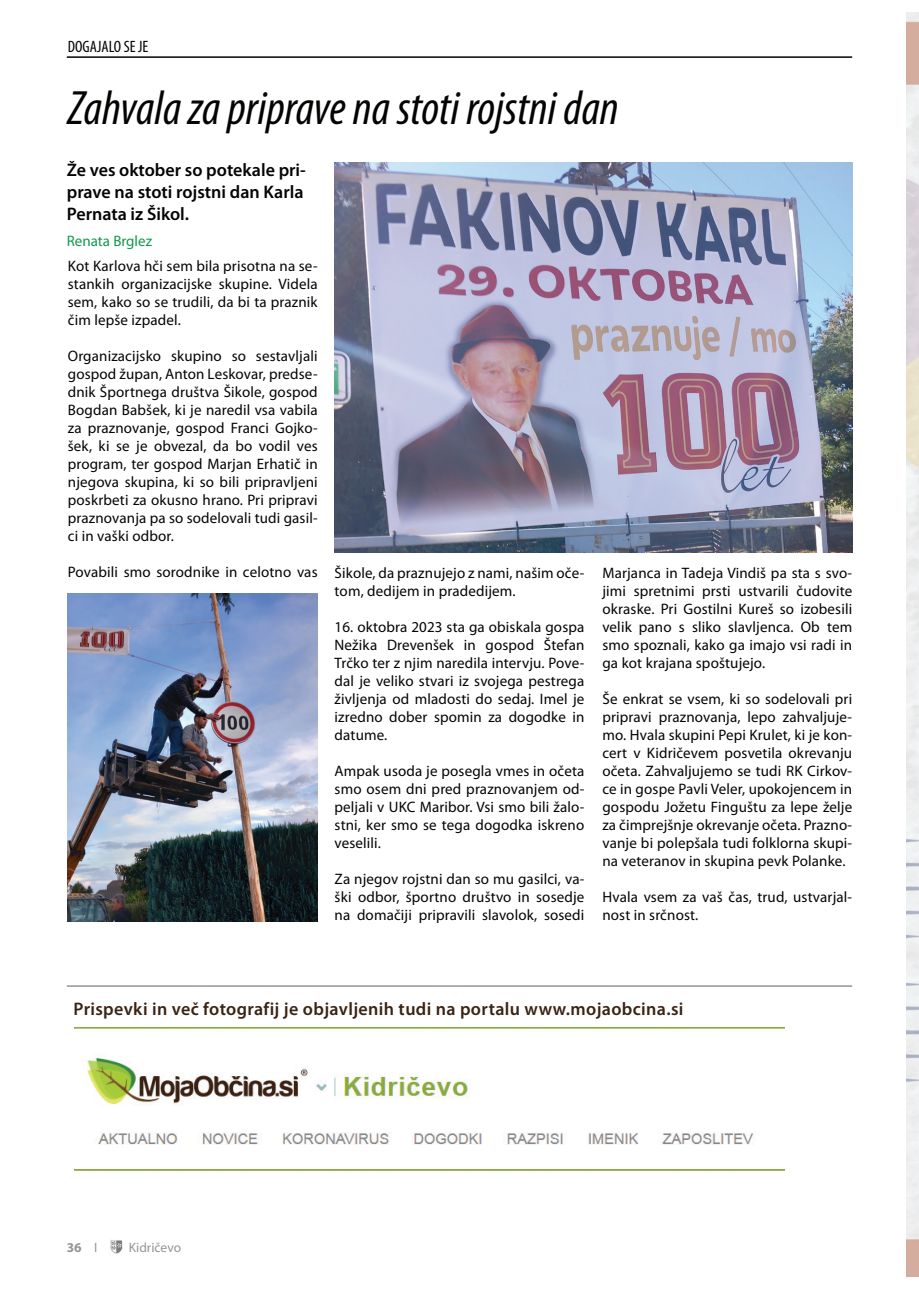
<style>
.page{position:relative;width:919px;height:1289px;background:#fff}
.page>*{position:absolute;margin:0;border:0;box-sizing:border-box;transform-origin:0 0}
.t1{font:italic condensed 48.45px "Myriad Pro";color:#040503}
.t2{font:600 18.15px/21.6px "Myriad Pro";color:#040503}
.t3{font:600 18.15px "Myriad Pro";letter-spacing:.02em;color:#3b2314}
.t4{font:condensed 16.5px "Myriad Pro";color:#040503}
.t5{font:15.15px/18px "Myriad Pro";letter-spacing:.01em;color:#040503;text-align:justify}
.t6{font:15.15px "Myriad Pro";color:#10994a}
.t7{font:13.5px "Myriad Pro";color:#939598}
.t8{font:700 13.5px "Myriad Pro";color:#939598}
.s1{font-weight:400}
</style>
<div class="page">
<hr style="left:67px;top:56px;width:785px;height:2px;background:#040503">
<img style="left:110px;top:1240px;width:12px;height:13px">
<img style="left:67px;top:593px;width:250px;height:328px">
<img style="left:334px;top:163px;width:518px;height:389px">
<img style="left:74px;top:1027px;width:710px;height:118px">
<img style="left:74px;top:1169px;width:710px;height:2px">
<hr style="left:67px;top:985px;width:785px;height:1px;background:#939598">
<p class="t4" style="left:68px;top:36px;width:82px">DOGAJALO SE JE</p>
<h1 class="t1" style="left:68px;top:79px;width:552px">Zahvala za priprave na stoti rojstni dan</h1>
<p class="t2" style="left:67px;top:159px;width:240px">Že ves oktober so potekale pri&shy;prave na stoti rojstni dan Karla<br>Pernata iz Šikol.</p>
<p class="t6" style="left:67px;top:232px;width:87px">Renata Brglez</p>
<p class="t5" style="left:68px;top:257px;width:251px">Kot Karlova hči sem bila prisotna na se&shy;stankih organizacijske skupine. Videla sem, kako so se trudili, da bi ta praznik čim lepše izpadel.</p>
<p class="t5" style="left:68px;top:347px;width:251px">Organizacijsko skupino so sestavljali gospod župan, Anton Leskovar, predse&shy;dnik Športnega društva Šikole, gospod Bogdan Babšek, ki je naredil vsa vabila za praznovanje, gospod Franci Gojko&shy;šek, ki se je obvezal, da bo vodil ves program, ter gospod Marjan Erhatič in njegova skupina, ki so bili pripravljeni poskrbeti za okusno hrano. Pri pripravi praznovanja pa so sodelovali tudi gasil&shy;ci in vaški odbor.</p>
<p class="t5" style="left:68px;top:563px;width:251px">Povabili smo sorodnike in celotno vas</p>
<p class="t5" style="left:334px;top:564px;width:251px">Šikole, da praznujejo z nami, našim oče&shy;tom, dedijem in pradedijem.</p>
<p class="t5" style="left:334px;top:617px;width:251px">16. oktobra 2023 sta ga obiskala gospa Nežika Drevenšek in gospod Štefan Trčko ter z njim naredila intervju. Pove&shy;dal je veliko stvari iz svojega pestrega življenja od mladosti do sedaj. Imel je izredno dober spomin za dogodke in datume.</p>
<p class="t5" style="left:334px;top:761px;width:251px">Ampak usoda je posegla vmes in očeta smo osem dni pred praznovanjem od&shy;peljali v UKC Maribor. Vsi smo bili žalo&shy;stni, ker smo se tega dogodka iskreno veselili.</p>
<p class="t5" style="left:334px;top:869px;width:251px">Za njegov rojstni dan so mu gasilci, va&shy;ški odbor, športno društvo in sosedje na domačiji pripravili slavolok, sosedi</p>
<p class="t5" style="left:602px;top:563px;width:251px">Marjanca in Tadeja Vindiš pa sta s svo&shy;jimi spretnimi prsti ustvarili čudovite okraske. Pri Gostilni Kureš so izobesili velik pano s sliko slavljenca. Ob tem smo spoznali, kako ga imajo vsi radi in ga kot krajana spoštujejo.</p>
<p class="t5" style="left:602px;top:689px;width:251px">Še enkrat se vsem, ki so sodelovali pri pripravi praznovanja, lepo zahvaljuje&shy;mo. Hvala skupini Pepi Krulet, ki je kon&shy;cert v Kidričevem posvetila okrevanju očeta. Zahvaljujemo se tudi RK Cirkov&shy;ce in gospe Pavli Veler, upokojencem in gospodu Jožetu Finguštu za lepe želje za čimprejšnje okrevanje očeta. Prazno&shy;vanje bi polepšala tudi folklorna skupi&shy;na veteranov in skupina pevk Polanke.</p>
<p class="t5" style="left:602px;top:887px;width:251px">Hvala vsem za vaš čas, trud, ustvarjal&shy;nost in srčnost.</p>
<p class="t3" style="left:73px;top:997px;width:611px">Prispevki in več fotografij je objavljenih tudi na portalu www.mojaobcina.si</p>
<p class="t8" style="left:67px;top:1238px;width:32px">36 <span class="s1">I</span></p>
<p class="t7" style="left:129px;top:1239px;width:54px">Kidričevo</p>
</div>
